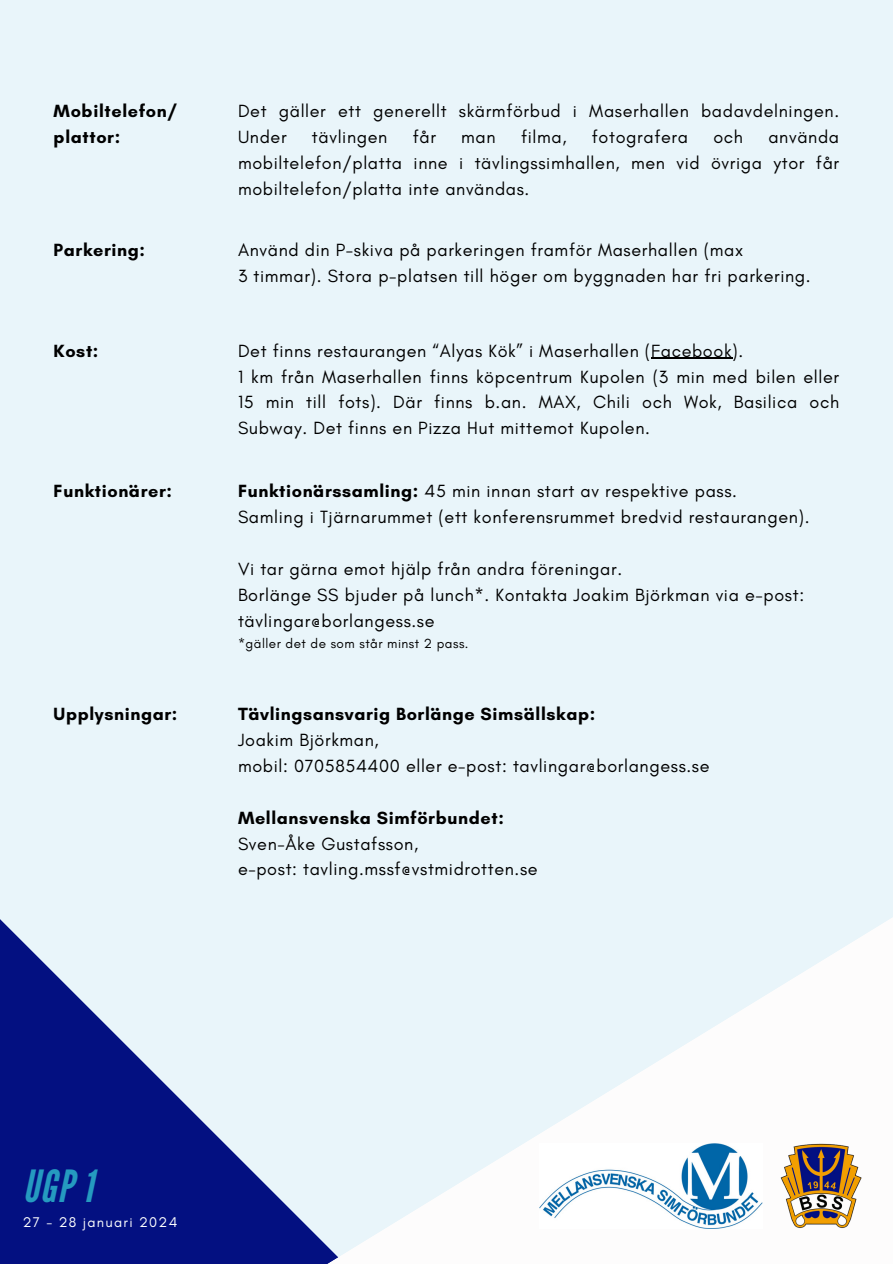
<style>
.page{position:relative;width:893px;height:1264px;background:#fff}
.page>*{position:absolute;margin:0;border:0;box-sizing:border-box;transform-origin:0 0}
.t1{font:italic 44.25px "League Gothic";color:#259ac0}
.t2{font:18px/25.8px "Glacial Indifference";letter-spacing:.035em;color:#000;text-align:justify}
.t3{font:700 18px "Glacial Indifference";letter-spacing:.035em;color:#000}
.t4{font:14.4px "Glacial Indifference";letter-spacing:.09em;color:#fdfefe}
.t5{font:13.5px "Glacial Indifference";letter-spacing:.035em;color:#000}
.s1{font-weight:700}
</style>
<div class="page">
<div style="left:0;top:0;width:892px;height:1263px;background:#e9f5fa"></div>
<hr style="left:651px;top:358px;width:81px;height:1px;background:#000">
<svg style="left:0;top:919px;width:215px;height:344px;fill:#031081"></svg>
<svg style="left:215px;top:918px;width:677px;height:345px"></svg>
<img style="left:780px;top:1143px;width:81px;height:84px">
<img style="left:539px;top:1143px;width:223px;height:84px">
<p class="t3" style="left:54px;top:100px;width:125px">Mobiltelefon/</p>
<p class="t3" style="left:54px;top:126px;width:68px">plattor:</p>
<p class="t2" style="left:238px;top:98px;width:602px">Det gäller ett generellt skärmförbud i Maserhallen badavdelningen.<br>Under</p>
<p class="t2" style="left:238px;top:124px;width:602px;text-indent:530px">använda mobiltelefon/platta inne i tävlingssimhallen, men vid övriga ytor får mobiltelefon/platta inte användas.</p>
<p class="t2" style="left:312px;top:124px;width:77px">tävlingen</p>
<p class="t2" style="left:412px;top:124px;width:25px">får</p>
<p class="t2" style="left:461px;top:124px;width:36px">man</p>
<p class="t2" style="left:521px;top:124px;width:47px">filma,</p>
<p class="t2" style="left:592px;top:124px;width:98px">fotografera</p>
<p class="t2" style="left:713px;top:124px;width:31px">och</p>
<p class="t3" style="left:54px;top:238px;width:93px">Parkering:</p>
<p class="t2" style="left:238px;top:236px;width:506px">Använd din P-skiva på parkeringen framför Maserhallen (max</p>
<p class="t2" style="left:238px;top:262px;width:574px">3 timmar). Stora p-platsen till höger om byggnaden har fri parkering.</p>
<p class="t3" style="left:54px;top:339px;width:46px">Kost:</p>
<p class="t2" style="left:238px;top:337px;width:506px">Det finns restaurangen “Alyas Kök” i Maserhallen (Facebook).</p>
<p class="t2" style="left:238px;top:363px;width:602px">1 km från Maserhallen finns köpcentrum Kupolen (3 min med bilen eller 15 min till fots). Där finns b.an. MAX, Chili och Wok, Basilica och Subway. Det finns en Pizza Hut mittemot Kupolen.</p>
<p class="t3" style="left:54px;top:480px;width:120px">Funktionärer:</p>
<p class="t2" style="left:238px;top:478px;width:500px"><span class="s1">Funktionärssamling:</span> 45 min innan start av respektive pass.</p>
<p class="t2" style="left:238px;top:504px;width:573px">Samling i Tjärnarummet (ett konferensrummet bredvid restaurangen).</p>
<p class="t2" style="left:238px;top:555px;width:385px">Vi tar gärna emot hjälp från andra föreningar.</p>
<p class="t2" style="left:238px;top:581px;width:567px">Borlänge SS bjuder på lunch*. Kontakta Joakim Björkman via e-post:</p>
<p class="t2" style="left:238px;top:607px;width:198px">tävlingar@borlangess.se</p>
<p class="t5" style="left:238px;top:635px;width:232px">*gäller det de som står minst 2 pass.</p>
<p class="t3" style="left:54px;top:703px;width:125px">Upplysningar:</p>
<p class="t3" style="left:238px;top:703px;width:359px">Tävlingsansvarig Borlänge Simsällskap:</p>
<p class="t2" style="left:238px;top:726px;width:142px">Joakim Björkman,</p>
<p class="t2" style="left:238px;top:752px;width:473px">mobil: 0705854400 eller e-post: tavlingar@borlangess.se</p>
<p class="t3" style="left:238px;top:806px;width:267px">Mellansvenska Simförbundet:</p>
<p class="t2" style="left:238px;top:830px;width:182px">Sven-Åke Gustafsson,</p>
<p class="t2" style="left:238px;top:856px;width:301px">e-post: tavling.mssf@vstmidrotten.se</p>
<p class="t1" style="left:23px;top:1160px;width:72px">UGP 1</p>
<p class="t4" style="left:23px;top:1213px;width:156px">27 - 28 januari 2024</p>
</div>
